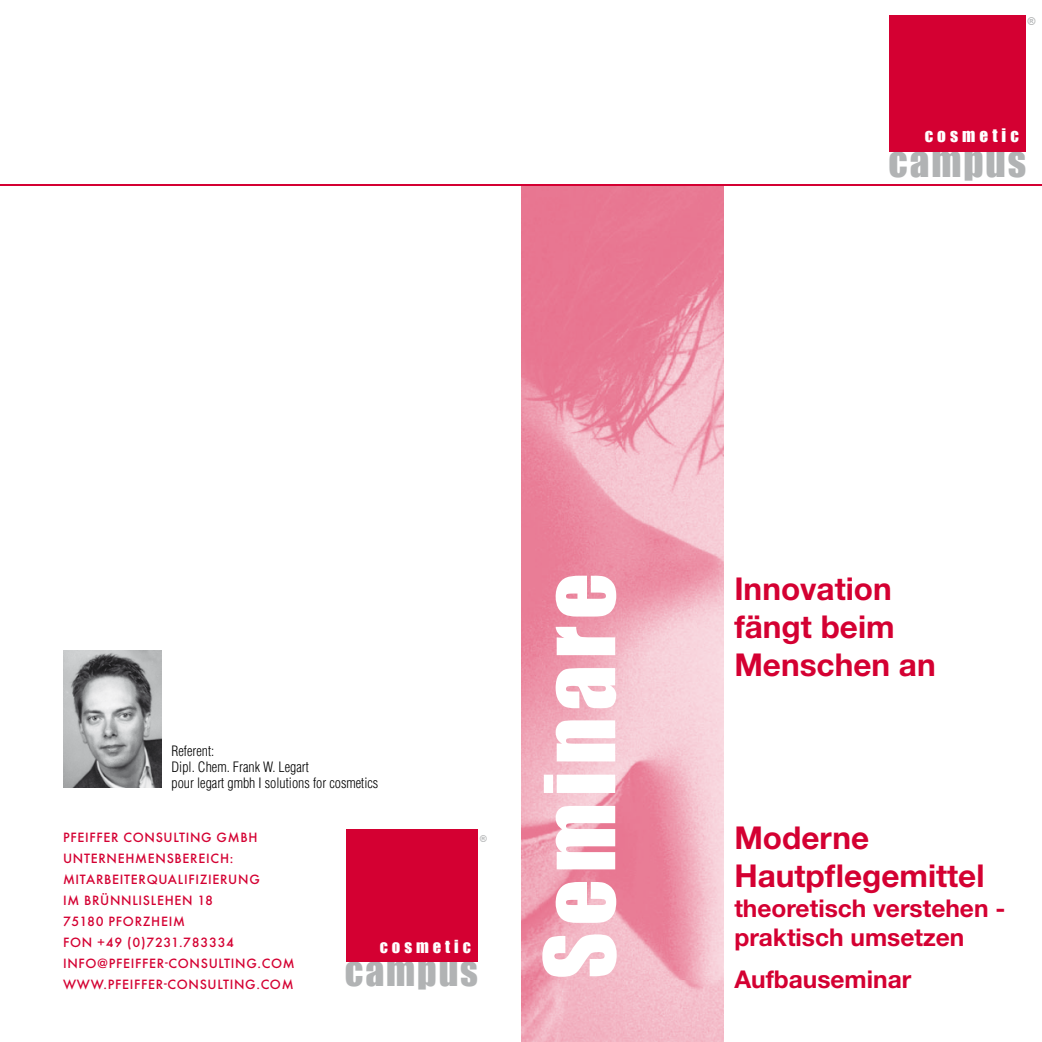
<style>
.page{position:relative;width:1042px;height:1042px;background:#fff}
.page>*{position:absolute;margin:0;border:0;box-sizing:border-box;transform-origin:0 0}
.t1{font:90.3px "Impact";letter-spacing:.075em;color:#fff}
.t2{font:39.02px "Impact";letter-spacing:.05em;color:#b1b3b4}
.t3{font:37.62px "Impact";letter-spacing:.05em;color:#b1b3b4}
.t4{font:700 31.5px/37.8px "Helvetica Neue";color:#d40032}
.t5{font:700 24.5px/29.4px "Helvetica Neue";color:#d40032}
.t6{font:17.15px "Impact";letter-spacing:.235em;color:#fff}
.t7{font:16.62px "Impact";letter-spacing:.235em;color:#fff}
.t8{font:500 14px/21px "Futura T";letter-spacing:.05em;color:#d40032}
.t9{font:300 condensed 14px/15.8px "Helvetica";color:#000}
.t10{font:10.5px "Impact";color:#b1b3b4}
.t11{font:9.1px "Impact";color:#b1b3b4}
</style>
<div class="page">
<img style="left:521px;top:186px;width:202px;height:794px">
<img style="left:521px;top:980px;width:202px;height:62px">
<div style="left:889px;top:15px;width:136px;height:137px;background:#d40032"></div>
<hr style="left:0;top:184px;width:1042px;height:2px;background:#d40032">
<div style="left:346px;top:830px;width:131px;height:132px;background:#d40032"></div>
<img style="left:63px;top:650px;width:99px;height:137px">
<p class="t10" style="left:1027px;top:14px;width:10px">®</p>
<p class="t6" style="left:924px;top:125px;width:96px">COSMETIC</p>
<h2 class="t2" style="left:888px;top:137px;width:139px">CAMPUS</h2>
<h1 class="t1" style="left:524px;top:979px;width:407px;rotate:-90deg">SEMINARE</h1>
<h3 class="t4" style="left:734px;top:569px;width:203px">Innovation fängt beim<br>Menschen an</h3>
<p class="t9" style="left:171px;top:743px;width:208px">Referent:<br>Dipl. Chem. Frank W. Legart<br>pour legart gmbh I solutions for cosmetics</p>
<h3 class="t4" style="left:734px;top:818px;width:252px">Moderne<br>Hautpflegemittel</h3>
<h3 class="t5" style="left:734px;top:892px;width:272px">theoretisch verstehen - praktisch umsetzen</h3>
<p class="t8" style="left:63px;top:826px;width:233px">PFEIFFER CONSULTING GMBH<br>UNTERNEHMENSBEREICH:<br>MITARBEITERQUALIFIZIERUNG<br>IM BRÜNNLISLEHEN 18<br>75180 PFORZHEIM<br>FON +49 (0)7231.783334<br>INFO@PFEIFFER-CONSULTING.COM<br>WWW.PFEIFFER-CONSULTING.COM</p>
<p class="t11" style="left:480px;top:833px;width:9px">®</p>
<p class="t7" style="left:380px;top:936px;width:93px">COSMETIC</p>
<h3 class="t3" style="left:345px;top:948px;width:135px">CAMPUS</h3>
<h3 class="t5" style="left:734px;top:964px;width:178px">Aufbauseminar</h3>
</div>
